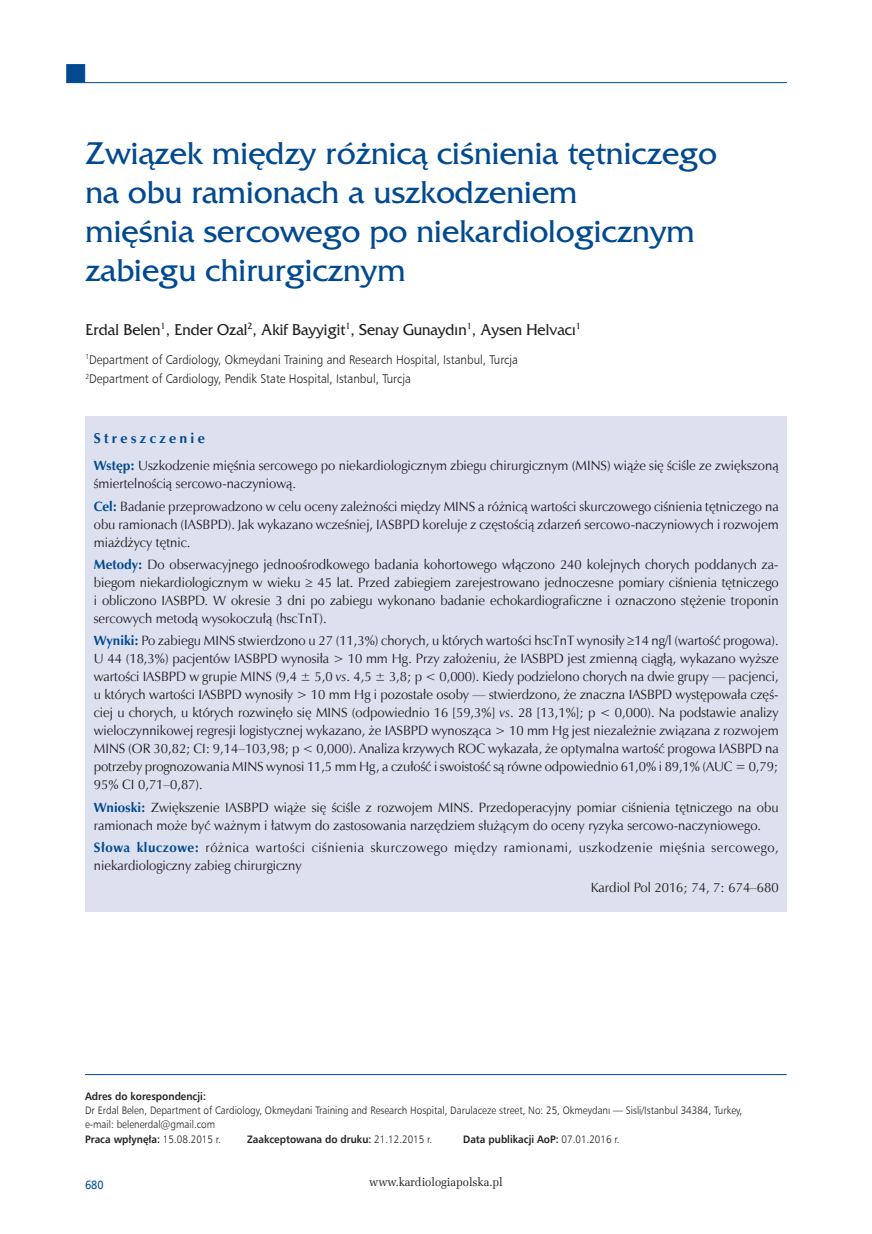
<style>
.page{position:relative;width:872px;height:1234px;background:#fff}
.page>*{position:absolute;margin:0;border:0;box-sizing:border-box;transform-origin:0 0}
._01_Tytul_pierwszy_P{font:33px/39px "France";color:#014990}
._03_Autor_PL{font:16.5px "France";color:#231f20;scale:.94 1}
._13_Streszczenie_sro{font:700 14.25px "Zapf Humnst EU";letter-spacing:.23em;color:#014990}
._12_Streszczenie_pol{font:13.5px/18px "Zapf Humnst EU";color:#231f20;text-align:justify}
._11_Streszczenie_slo{font:13.5px/18px "Zapf Humnst EU";letter-spacing:.04em;color:#231f20}
._14_Streszczenie_Kar{font:13.5px "Zapf Humnst EU";color:#231f20}
._04_Praca{font:12.6px "Humnst 777 Lt EU";color:#231f20;scale:.93 1}
.t1{font:12px "Zapf Ellipt EU";color:#231f20;scale:.95 1}
.t2{font:12px "Humnst 777 EU";color:#014990;scale:.9 1}
._05_Adres_do_korespo{font:10.8px/14.2px "Humnst 777 Lt EU";color:#231f20;scale:.92 1}
._05_Adres_do_korespo-2{font:700 10.8px "Humnst 777 EU";color:#231f20;scale:.92 1}
.s1{font-weight:700;color:#014990}
.s2{font-style:italic}
.s3{font-family:"Humnst 777 EU";font-weight:700}
.s4{font-family:"Humnst 777 Lt EU";font-weight:400}
</style>
<div class="page">
<hr style="left:85px;top:82px;width:702px;height:1px;background:#014990">
<div style="left:66px;top:64px;width:19px;height:19px;background:#014990;border:1px solid #014990"></div>
<div style="left:85px;top:416px;width:701px;height:495px;background:#dde1ef"></div>
<hr style="left:85px;top:1073px;width:701px;height:1px;background:#014990">
<p class="_01_Tytul_pierwszy_P" style="left:85px;top:134px;width:633px">Związek między różnicą ciśnienia tętniczego na obu ramionach a uszkodzeniem<br>mięśnia sercowego po niekardiologicznym zabiegu chirurgicznym</p>
<p class="_03_Autor_PL" style="left:85px;top:320px;width:528px">Erdal Belen<sup>1</sup>, Ender Ozal<sup>2</sup>, Akif Bayyigit<sup>1</sup>, Senay Gunaydin<sup>1</sup>, Aysen Helvaci<sup>1</sup></p>
<p class="_04_Praca" style="left:85px;top:351px;width:467px"><sup>1</sup>Department of Cardiology, Okmeydani Training and Research Hospital, Istanbul, Turcja</p>
<p class="_04_Praca" style="left:85px;top:370px;width:351px"><sup>2</sup>Department of Cardiology, Pendik State Hospital, Istanbul, Turcja</p>
<p class="_13_Streszczenie_sro" style="left:94px;top:429px;width:112px">Streszczenie</p>
<p class="_12_Streszczenie_pol" style="left:94px;top:456px;width:686px"><span class="s1">Wstęp:</span> Uszkodzenie mięśnia sercowego po niekardiologicznym zbiegu chirurgicznym (MINS) wiąże się ściśle ze zwiększoną śmiertelnością sercowo-naczyniową.</p>
<p class="_12_Streszczenie_pol" style="left:94px;top:497px;width:686px"><span class="s1">Cel:</span> Badanie przeprowadzono w celu oceny zależności między MINS a różnicą wartości skurczowego ciśnienia tętniczego na obu ramionach (IASBPD). Jak wykazano wcześniej, IASBPD koreluje z częstością zdarzeń sercowo-naczyniowych i rozwojem miażdżycy tętnic.</p>
<p class="_12_Streszczenie_pol" style="left:94px;top:555px;width:686px"><span class="s1">Metody:</span> Do obserwacyjnego jednoośrodkowego badania kohortowego włączono 240 kolejnych chorych poddanych za&shy;biegom niekardiologicznym w wieku ≥ 45 lat. Przed zabiegiem zarejestrowano jednoczesne pomiary ciśnienia tętniczego i obliczono IASBPD. W okresie 3 dni po zabiegu wykonano badanie echokardiograficzne i oznaczono stężenie troponin sercowych metodą wysokoczułą (hscTnT).</p>
<p class="_12_Streszczenie_pol" style="left:94px;top:631px;width:686px"><span class="s1">Wyniki:</span> Po zabiegu MINS stwierdzono u 27 (11,3%) chorych, u których wartości hscTnT wynosiły ≥14 ng/l (wartość progowa).<br>U 44 (18,3%) pacjentów IASBPD wynosiła &gt; 10 mm Hg. Przy założeniu, że IASBPD jest zmienną ciągłą, wykazano wyższe wartości IASBPD w grupie MINS (9,4 ± 5,0 <span class="s2">vs</span>. 4,5 ± 3,8; p &lt; 0,000). Kiedy podzielono chorych na dwie grupy — pacjenci, u których wartości IASBPD wynosiły &gt; 10 mm Hg i pozostałe osoby — stwierdzono, że znaczna IASBPD występowała częś&shy;ciej u chorych, u których rozwinęło się MINS (odpowiednio 16 [59,3%] <span class="s2">vs</span>. 28 [13,1%]; p &lt; 0,000). Na podstawie analizy wieloczynnikowej regresji logistycznej wykazano, że IASBPD wynosząca &gt; 10 mm Hg jest niezależnie związana z rozwojem MINS (OR 30,82; CI: 9,14–103,98; p &lt; 0,000). Analiza krzywych ROC wykazała, że optymalna wartość progowa IASBPD na potrzeby prognozowania MINS wynosi 11,5 mm Hg, a czułość i swoistość są równe odpowiednio 61,0% i 89,1% (AUC = 0,79; 95% CI 0,71–0,87).</p>
<p class="_12_Streszczenie_pol" style="left:94px;top:798px;width:686px"><span class="s1">Wnioski:</span> Zwiększenie IASBPD wiąże się ściśle z rozwojem MINS. Przedoperacyjny pomiar ciśnienia tętniczego na obu ramionach może być ważnym i łatwym do zastosowania narzędziem służącym do oceny ryzyka sercowo-naczyniowego.</p>
<p class="_11_Streszczenie_slo" style="left:94px;top:838px;width:686px"><span class="s1">Słowa kluczowe:</span> różnica wartości ciśnienia skurczowego między ramionami, uszkodzenie mięśnia sercowego, niekardiologiczny zabieg chirurgiczny</p>
<p class="_14_Streszczenie_Kar" style="left:591px;top:879px;width:189px">Kardiol Pol 2016; 74, 7: 674–680</p>
<p class="_05_Adres_do_korespo" style="left:85px;top:1088px;width:716px"><span class="s3">Adres do korespondencji:<br></span>Dr Erdal Belen, Department of Cardiology, Okmeydani Training and Research Hospital, Darulaceze street, No: 25, Okmeydanı — Sisli/Istanbul 34384, Turkey, e-mail: belenerdal@gmail.com<br><span class="s3">Praca wpłynęła:</span> 15.08.2015 r.</p>
<p class="_05_Adres_do_korespo-2" style="left:247px;top:1131px;width:203px">Zaakceptowana do druku: <span class="s4">21.12.2015 r.</span></p>
<p class="_05_Adres_do_korespo-2" style="left:463px;top:1131px;width:171px">Data publikacji AoP: <span class="s4">07.01.2016 r.</span></p>
<p class="t2" style="left:85px;top:1176px;width:22px">680</p>
<p class="t1" style="left:369px;top:1173px;width:142px">www.kardiologiapolska.pl</p>
</div>
